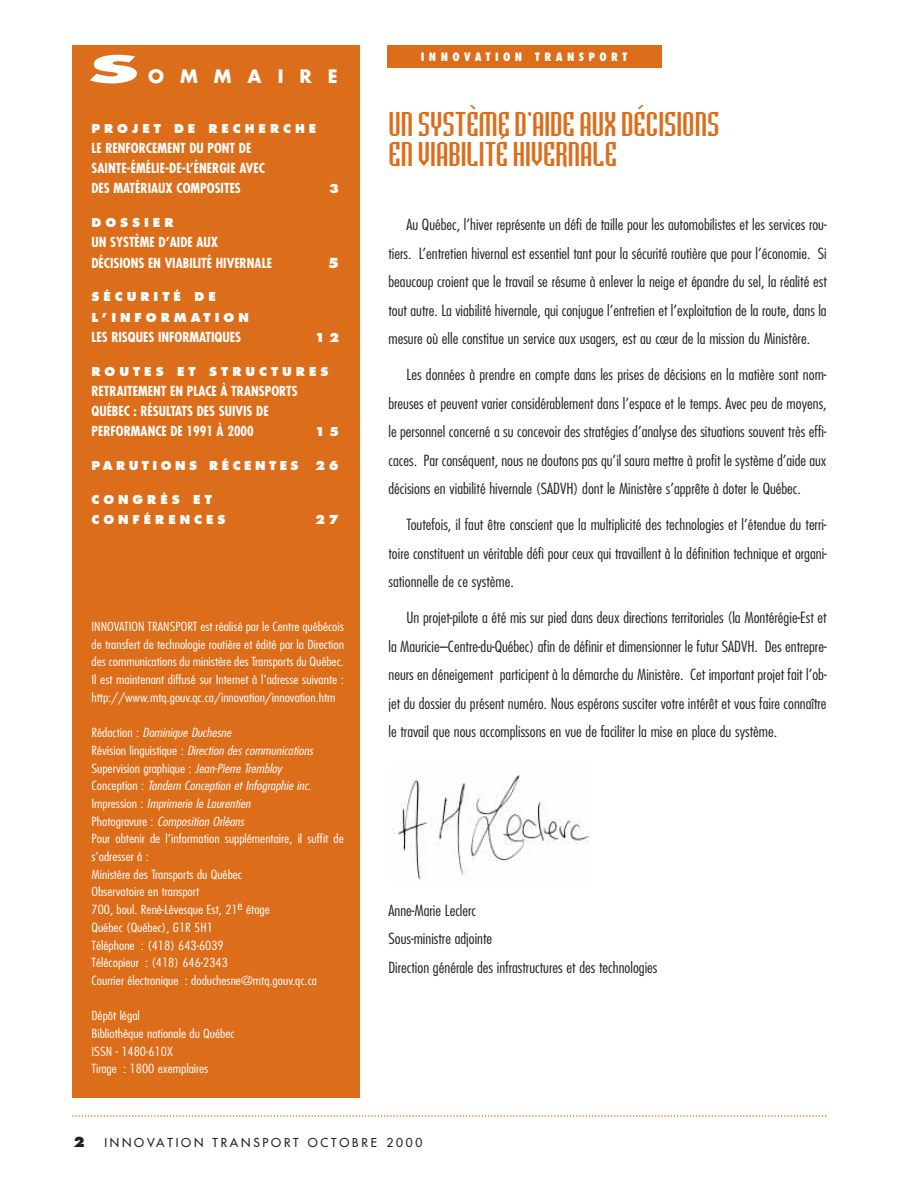
<style>
.page{position:relative;width:918px;height:1188px;background:#fff}
.page>*{position:absolute;margin:0;border:0;box-sizing:border-box;transform-origin:0 0}
.t1{font:700 52.5px "Futura";color:#fff;scale:2 1}
.t2{font:36px/30px "Badloc ICG";color:#db6d1b;scale:1.1 1}
.t3{font:700 18px "Futura";letter-spacing:.89em;color:#fff}
.t4{font:300 condensed 15px/28.5px "Futura";color:#231f20;text-align:justify;scale:1.1 1}
.t5{font:700 condensed 13.5px/20.2px "Futura";color:#fff}
.t6{font:800 13.5px "Futura";color:#fff}
.t7{font:800 13.5px "Futura";color:#231f20}
.t8{font:300 condensed 12.3px/17.7px "Futura";color:#fff;scale:1.21 1}
.t9{font:800 12px/20.2px "Futura";letter-spacing:.33em;color:#fff}
.t10{font:12px "Futura";letter-spacing:.23em;color:#231f20}
.t11{font:800 12px "Futura";letter-spacing:.29em;color:#fff}
.t12{font:800 condensed 11.25px "Futura";letter-spacing:.39em;color:#fff}
.s1{font-style:italic}
</style>
<div class="page">
<div style="left:72px;top:45px;width:288px;height:1053px;background:#db6d1b"></div>
<svg style="left:73px;top:1115px;width:754px;height:2px"></svg>
<div style="left:387px;top:45px;width:275px;height:23px;background:#db6d1b"></div>
<img style="left:391px;top:774px;width:199px;height:106px">
<h1 class="t1" style="left:87px;top:39px;width:28px">s</h1>
<p class="t3" style="left:148px;top:68px;width:191px">OMMAIRE</p>
<p class="t9" style="left:92px;top:119px;width:226px">PROJET DE RECHERCHE</p>
<p class="t5" style="left:92px;top:139px;width:175px">LE RENFORCEMENT DU PONT DE<br>SAINTE-ÉMÉLIE-DE-L’ÉNERGIE AVEC<br>DES MATÉRIAUX COMPOSITES</p>
<p class="t9" style="left:91px;top:214px;width:83px">DOSSIER</p>
<p class="t5" style="left:92px;top:234px;width:182px">UN SYSTÈME D’AIDE AUX<br>DÉCISIONS EN VIABILITÉ HIVERNALE</p>
<p class="t9" style="left:329px;top:180px;width:11px">3</p>
<p class="t6" style="left:328px;top:257px;width:13px">5</p>
<p class="t9" style="left:92px;top:288px;width:159px">SÉCURITÉ DE<br>L’INFORMATION</p>
<p class="t5" style="left:92px;top:328px;width:151px">LES RISQUES INFORMATIQUES</p>
<p class="t9" style="left:315px;top:328px;width:25px">1 2</p>
<p class="t9" style="left:91px;top:362px;width:238px">ROUTES ET STRUCTURES</p>
<p class="t5" style="left:92px;top:382px;width:208px">RETRAITEMENT EN PLACE À TRANSPORTS<br>QUÉBEC : RÉSULTATS DES SUIVIS DE<br>PERFORMANCE DE 1991 À 2000</p>
<p class="t9" style="left:315px;top:423px;width:25px">1 5</p>
<p class="t11" style="left:91px;top:461px;width:209px">PARUTIONS RÉCENTES</p>
<p class="t9" style="left:315px;top:457px;width:25px">2 6</p>
<p class="t9" style="left:91px;top:490px;width:136px">CONGRÈS ET<br>CONFÉRENCES</p>
<p class="t9" style="left:315px;top:511px;width:25px">2 7</p>
<p class="t8" style="left:92px;top:619px;width:210px;text-align:justify">INNOVATION TRANSPORT est réalisé par le Centre québécois de transfert de technologie routière et édité par la Direction des communications du ministère des Transports du Québec.<br>Il est maintenant diffusé sur Internet à l'adresse suivante : http://www.mtq.gouv.qc.ca/innovation/innovation.htm</p>
<p class="t8" style="left:92px;top:725px;width:210px">R é d a c ti o n : <span class="s1">Dominique Duchesne<br></span>R é v i s i o n l i n g u i s ti q u e : <span class="s1">Direction des communications </span>Supervision graphique : <span class="s1">Jean-Pierre Tremblay<br></span>C o n c e p ti o n : <span class="s1">Tandem Conception et Infographie inc.<br></span>I m p r e s s i o n : <span class="s1">Imprimerie le Laurentien<br></span>P h o to g r a v u r e : <span class="s1">Composition Orléans<br></span>Pour obtenir de l’information supplémentaire, il suffit de s’adresser à :<br>Ministère des Transports du Québec<br>Observatoire en transport<br>700, boul. René-Lévesque Est, 21e étage<br>Québec (Québec), G1R 5H1<br>Téléphone : (418) 643-6039<br>Télécopieur : (418) 646-2343<br>Courrier électronique : doduchesne@mtq.gouv.qc.ca</p>
<p class="t8" style="left:92px;top:1008px;width:120px">Dépôt légal<br>Bibliothèque nationale du Québec<br>ISSN - 1480-610X<br>Tirage : 1800 exemplaires</p>
<p class="t12" style="left:421px;top:52px;width:208px">INNOVATION TRANSPORT</p>
<h2 class="t2" style="left:388px;top:112px;width:302px">UN SYSTÈME D’AIDE AUX DÉCISIONS<br>EN VIABILITÉ HIVERNALE</h2>
<p class="t4" style="left:388px;top:212px;width:400px;text-indent:18px">Au Québec, l’hiver représente un défi de taille pour les automobilistes et les services rou&shy;tiers. L’entretien hivernal est essentiel tant pour la sécurité routière que pour l’économie. Si beaucoup croient que le travail se résume à enlever la neige et épandre du sel, la réalité est tout autre. La viabilité hivernale, qui conjugue l’entretien et l’exploitation de la route, dans la mesure où elle constitue un service aux usagers, est au cœur de la mission du Ministère.</p>
<p class="t4" style="left:388px;top:362px;width:400px;text-indent:18px">Les données à prendre en compte dans les prises de décisions en la matière sont nom&shy;breuses et peuvent varier considérablement dans l’espace et le temps. Avec peu de moyens, le personnel concerné a su concevoir des stratégies d’analyse des situations souvent très effi&shy;caces. Par conséquent, nous ne doutons pas qu’il saura mettre à profit le système d’aide aux décisions en viabilité hivernale (SADVH) dont le Ministère s’apprête à doter le Québec.</p>
<p class="t4" style="left:388px;top:512px;width:400px;text-indent:18px">Toutefois, il faut être conscient que la multiplicité des technologies et l’étendue du terri&shy;toire constituent un véritable défi pour ceux qui travaillent à la définition technique et organi&shy;sationnelle de ce système.</p>
<p class="t4" style="left:388px;top:605px;width:400px;text-indent:18px">Un projet-pilote a été mis sur pied dans deux directions territoriales (la Montérégie-Est et la Mauricie–Centre-du-Québec) afin de définir et dimensionner le futur SADVH. Des entrepre&shy;neurs en déneigement participent à la démarche du Ministère. Cet important projet fait l’ob&shy;jet du dossier du présent numéro. Nous espérons susciter votre intérêt et vous faire connaître le travail que nous accomplissons en vue de faciliter la mise en place du système.</p>
<p class="t4" style="left:388px;top:897px;width:246px;text-align:left">Anne-Marie Leclerc<br>Sous-ministre adjointe<br>Direction générale des infrastructures et des technologies</p>
<p class="t7" style="left:74px;top:1136px;width:13px">2</p>
<p class="t10" style="left:104px;top:1137px;width:320px">INNOVATION TRANSPORT OCTOBRE 2000</p>
</div>
